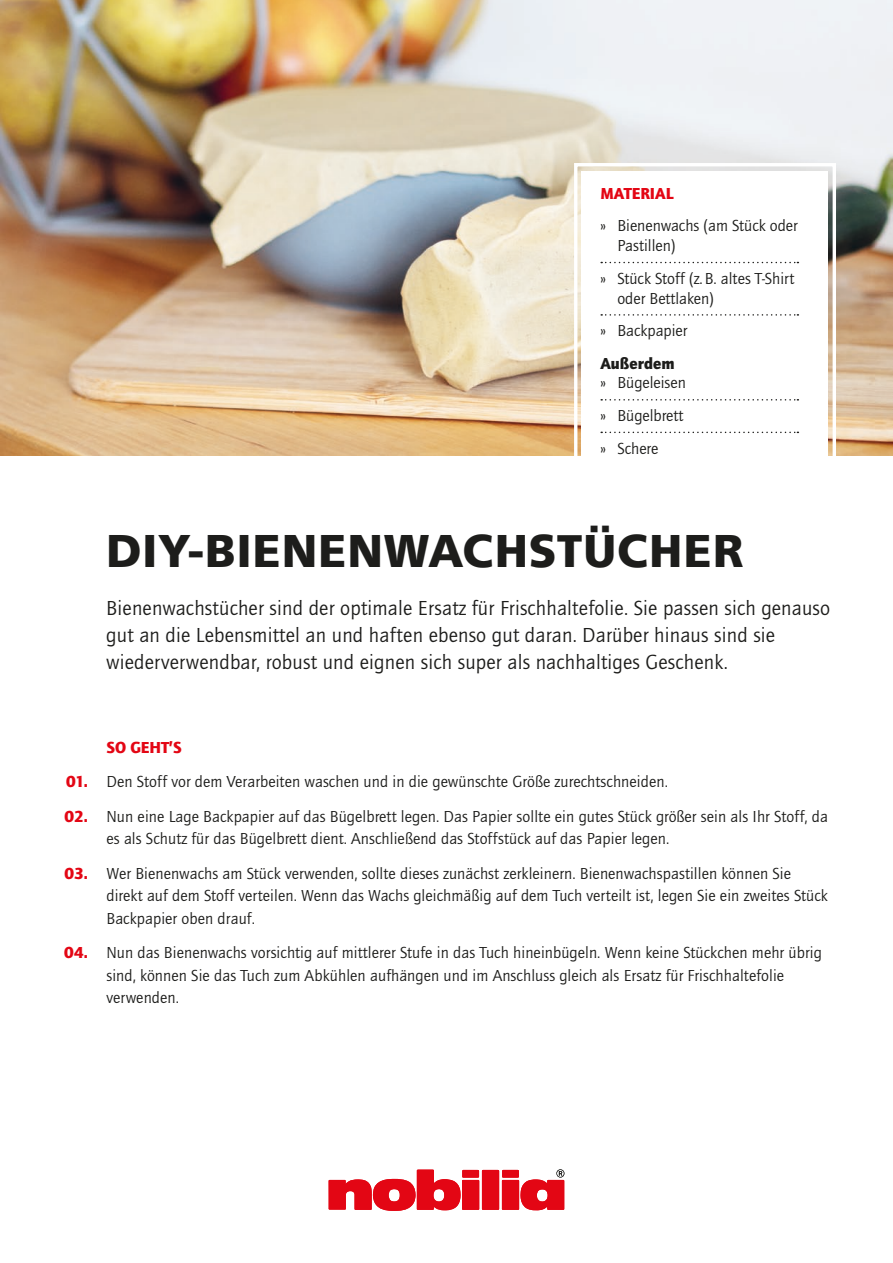
<style>
.page{position:relative;width:893px;height:1263px;background:#fff}
.page>*{position:absolute;margin:0;border:0;box-sizing:border-box;transform-origin:0 0}
._01_RZ_Big_Head{font:700 48px "Frutus T";letter-spacing:.015em;color:#1d1d1b}
.t1{font:21px/27px "Quay Itc T Boo";letter-spacing:.01em;color:#1d1d1b}
.t2{font:16.5px/22.5px "Quay Itc T Boo";letter-spacing:.005em;color:#1d1d1b}
.t3{font:900 16.5px "Quay Itc T";color:#e30614}
.s1{font-family:"Quay Itc T";font-weight:900}
.s2{font-family:"Quay Itc T";font-weight:900;color:#e30614}
</style>
<div class="page">
<img style="left:0;top:0;width:893px;height:455px">
<svg style="left:329px;top:1169px;width:235px;height:42px"></svg>
<div style="left:581px;top:171px;width:247px;height:489px;background:#fff"></div>
<div style="left:574px;top:163px;width:262px;height:563px;border:3px solid #fff"></div>
<svg style="left:601px;top:262px;width:197px;height:1px"></svg>
<svg style="left:601px;top:314px;width:197px;height:2px"></svg>
<svg style="left:601px;top:399px;width:197px;height:2px"></svg>
<svg style="left:601px;top:432px;width:197px;height:1px"></svg>
<p class="t3" style="left:600px;top:184px;width:75px">MATERIAL</p>
<p class="t2" style="left:617px;top:216px;width:182px;line-height:19.8px;text-indent:-17px">» Bienenwachs (am Stück oder<br>Pastillen)</p>
<p class="t2" style="left:617px;top:269px;width:178px;line-height:19.8px;text-indent:-17px">» Stück Stoff (z.B. altes T-Shirt oder Bettlaken)</p>
<p class="t2" style="left:600px;top:320px;width:89px">» Backpapier</p>
<p class="t2" style="left:600px;top:353px;width:87px;line-height:19.8px"><span class="s1">Außerdem<br></span>» Bügeleisen</p>
<p class="t2" style="left:600px;top:405px;width:85px">» Bügelbrett</p>
<p class="t2" style="left:600px;top:437px;width:60px">» Schere</p>
<p class="_01_RZ_Big_Head" style="left:106px;top:523px;width:639px">DIY-BIENENWACHSTÜCHER</p>
<p class="t1" style="left:106px;top:595px;width:725px">Bienenwachstücher sind der optimale Ersatz für Frischhaltefolie. Sie passen sich genauso gut an die Lebensmittel an und haften ebenso gut daran. Darüber hinaus sind sie wiederverwendbar, robust und eignen sich super als nachhaltiges Geschenk.</p>
<p class="t3" style="left:106px;top:738px;width:77px">SO GEHT’S</p>
<p class="t2" style="left:66px;top:771px;width:603px"><span class="s2">01.</span> Den Stoff vor dem Verarbeiten waschen und in die gewünschte Größe zurechtschneiden.</p>
<p class="t2" style="left:106px;top:805px;width:723px;text-indent:-42px"><span class="s2">02.</span> Nun eine Lage Backpapier auf das Bügelbrett legen. Das Papier sollte ein gutes Stück größer sein als Ihr Stoff, da es als Schutz für das Bügelbrett dient. Anschließend das Stoffstück auf das Papier legen.</p>
<p class="t2" style="left:106px;top:862px;width:723px;text-indent:-42px"><span class="s2">03.</span> Wer Bienenwachs am Stück verwenden, sollte dieses zunächst zerkleinern. Bienenwachspastillen können Sie direkt auf dem Stoff verteilen. Wenn das Wachs gleichmäßig auf dem Tuch verteilt ist, legen Sie ein zweites Stück<br>Backpapier oben drauf.</p>
<p class="t2" style="left:106px;top:942px;width:717px;text-indent:-42px"><span class="s2">04.</span> Nun das Bienenwachs vorsichtig auf mittlerer Stufe in das Tuch hineinbügeln. Wenn keine Stückchen mehr übrig sind, können Sie das Tuch zum Abkühlen aufhängen und im Anschluss gleich als Ersatz für Frischhaltefolie verwenden.</p>
</div>
